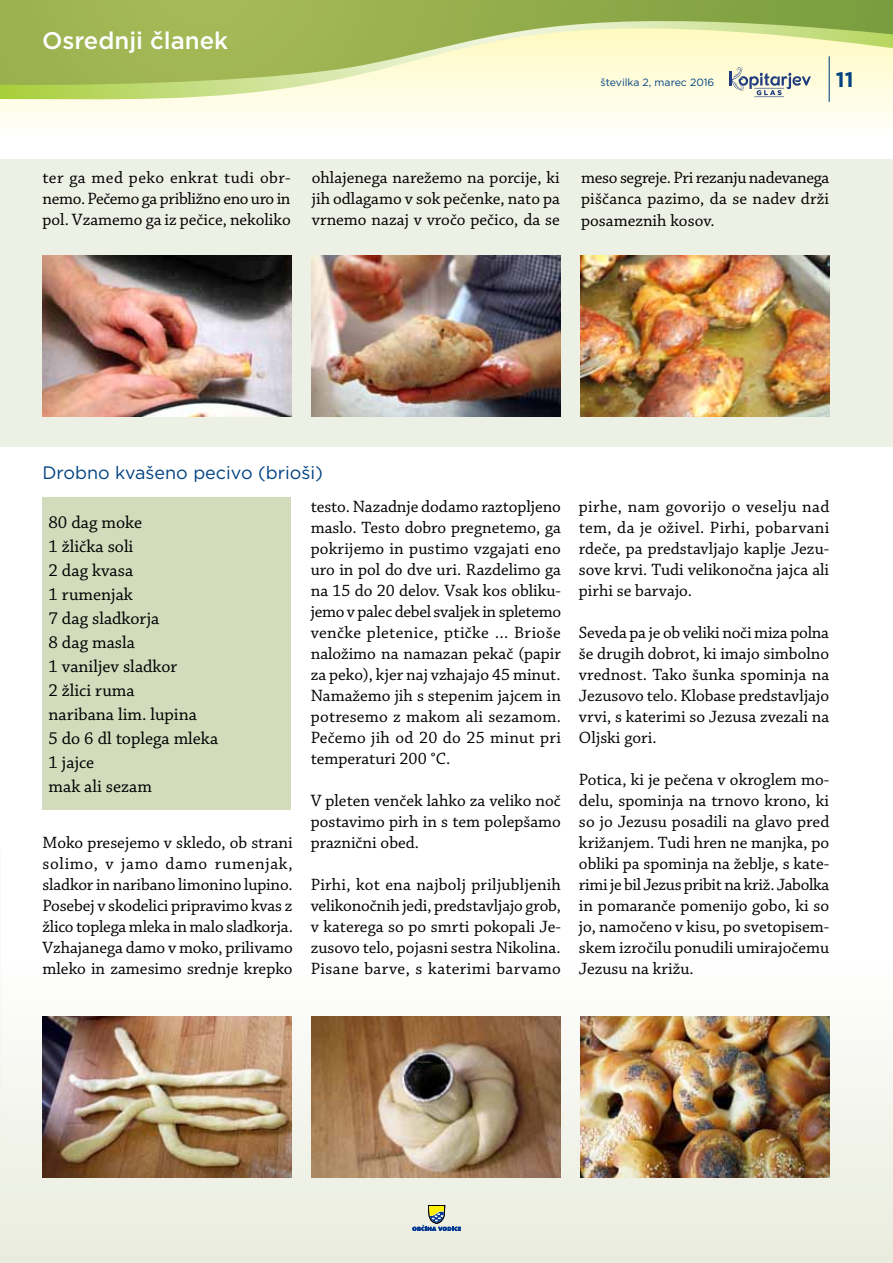
<style>
.page{position:relative;width:893px;height:1263px;background:#fff}
.page>*{position:absolute;margin:0;border:0;box-sizing:border-box;transform-origin:0 0}
.t1{font:500 24px "Gotham OT";color:#fff}
.t2{font:700 21px "Gotham OT";color:#004282}
.t3{font:18px/24px "Chaparral Pro";color:#000}
.t4{font:18px "Gotham OT";color:#004282}
.t5{font:17.25px/21px "Chaparral Pro";color:#000;text-align:justify}
.t6{font:10.5px "Gotham OT";color:#004282}
</style>
<div class="page">
<div style="left:0;top:961px;width:893px;height:302px;background:linear-gradient(to bottom,#fcfcfc,#e8ebdc)"></div>
<div style="left:0;top:0;width:893px;height:141px;background:#fffef4"></div>
<svg style="left:0;top:86px;width:893px;height:17px"></svg>
<svg style="left:0;top:0;width:893px;height:86px;background:#bdcb7d"></svg>
<hr style="left:829px;top:56px;width:1px;height:46px;background:#004282">
<hr style="left:729px;top:71px;width:3px;height:14px;background:#203c7e">
<svg style="left:731px;top:67px;width:80px;height:31px;background:#cfd3c8"></svg>
<svg style="left:412px;top:1205px;width:49px;height:26px"></svg>
<div style="left:0;top:159px;width:893px;height:287px;background:#edf0e4"></div>
<img style="left:43px;top:255px;width:248px;height:162px">
<img style="left:312px;top:255px;width:249px;height:162px">
<img style="left:580px;top:255px;width:249px;height:162px">
<img style="left:43px;top:1016px;width:248px;height:162px">
<img style="left:312px;top:1016px;width:249px;height:162px">
<img style="left:580px;top:1016px;width:249px;height:162px">
<div style="left:43px;top:497px;width:248px;height:313px;background:#d2dbbb"></div>
<h1 class="t1" style="left:42px;top:27px;width:188px">Osrednji članek</h1>
<p class="t6" style="left:601px;top:76px;width:115px">številka 2, marec 2016</p>
<p class="t2" style="left:836px;top:67px;width:19px">11</p>
<p class="t5" style="left:43px;top:168px;width:250px">ter ga med peko enkrat tudi obr&shy;nemo. Pečemo ga približno eno uro in pol. Vzamemo ga iz pečice, nekoliko</p>
<p class="t5" style="left:312px;top:168px;width:250px">ohlajenega narežemo na porcije, ki jih odlagamo v sok pečenke, nato pa vrnemo nazaj v vročo pečico, da se</p>
<p class="t5" style="left:581px;top:167px;width:250px;line-height:21.8px">meso segreje. Pri rezanju nadevanega piščanca pazimo, da se nadev drži posameznih kosov.</p>
<p class="t4" style="left:43px;top:462px;width:282px">Drobno kvašeno pecivo (brioši)</p>
<p class="t3" style="left:49px;top:511px;width:171px">80 dag moke<br>1 žlička soli<br>2 dag kvasa<br>1 rumenjak<br>7 dag sladkorja<br>8 dag masla<br>1 vaniljev sladkor<br>2 žlici ruma<br>naribana lim. lupina<br>5 do 6 dl toplega mleka<br>1 jajce<br>mak ali sezam</p>
<p class="t5" style="left:311px;top:497px;width:252px">testo. Nazadnje dodamo raztopljeno maslo. Testo dobro pregnetemo, ga pokrijemo in pustimo vzgajati eno uro in pol do dve uri. Razdelimo ga na 15 do 20 delov. Vsak kos obliku&shy;jemo v palec debel svaljek in spletemo venčke pletenice, ptičke … Brioše naložimo na namazan pekač (papir za peko), kjer naj vzhajajo 45 minut.<br>Namažemo jih s stepenim jajcem in potresemo z makom ali sezamom.<br>Pečemo jih od 20 do 25 minut pri temperaturi 200 °C.</p>
<p class="t5" style="left:311px;top:791px;width:252px">V pleten venček lahko za veliko noč postavimo pirh in s tem polepšamo praznični obed.</p>
<p class="t5" style="left:311px;top:875px;width:252px">Pirhi, kot ena najbolj priljubljenih velikonočnih jedi, predstavljajo grob, v katerega so po smrti pokopali Je&shy;zusovo telo, pojasni sestra Nikolina.<br>Pisane barve, s katerimi barvamo</p>
<p class="t5" style="left:43px;top:832px;width:252px">Moko presejemo v skledo, ob strani solimo, v jamo damo rumenjak, sladkor in naribano limonino lupino.<br>Posebej v skodelici pripravimo kvas z žlico toplega mleka in malo sladkorja.<br>Vzhajanega damo v moko, prilivamo mleko in zamesimo srednje krepko</p>
<p class="t5" style="left:579px;top:497px;width:252px">pirhe, nam govorijo o veselju nad tem, da je oživel. Pirhi, pobarvani rdeče, pa predstavljajo kaplje Jezu&shy;sove krvi. Tudi velikonočna jajca ali pirhi se barvajo.</p>
<p class="t5" style="left:579px;top:623px;width:252px">Seveda pa je ob veliki noči miza polna še drugih dobrot, ki imajo simbolno vrednost. Tako šunka spominja na Jezusovo telo. Klobase predstavljajo vrvi, s katerimi so Jezusa zvezali na Oljski gori.</p>
<p class="t5" style="left:579px;top:770px;width:252px">Potica, ki je pečena v okroglem mo&shy;delu, spominja na trnovo krono, ki so jo Jezusu posadili na glavo pred križanjem. Tudi hren ne manjka, po obliki pa spominja na žeblje, s kate&shy;rimi je bil Jezus pribit na križ. Jabolka in pomaranče pomenijo gobo, ki so jo, namočeno v kisu, po svetopisem&shy;skem izročilu ponudili umirajočemu Jezusu na križu.</p>
</div>
